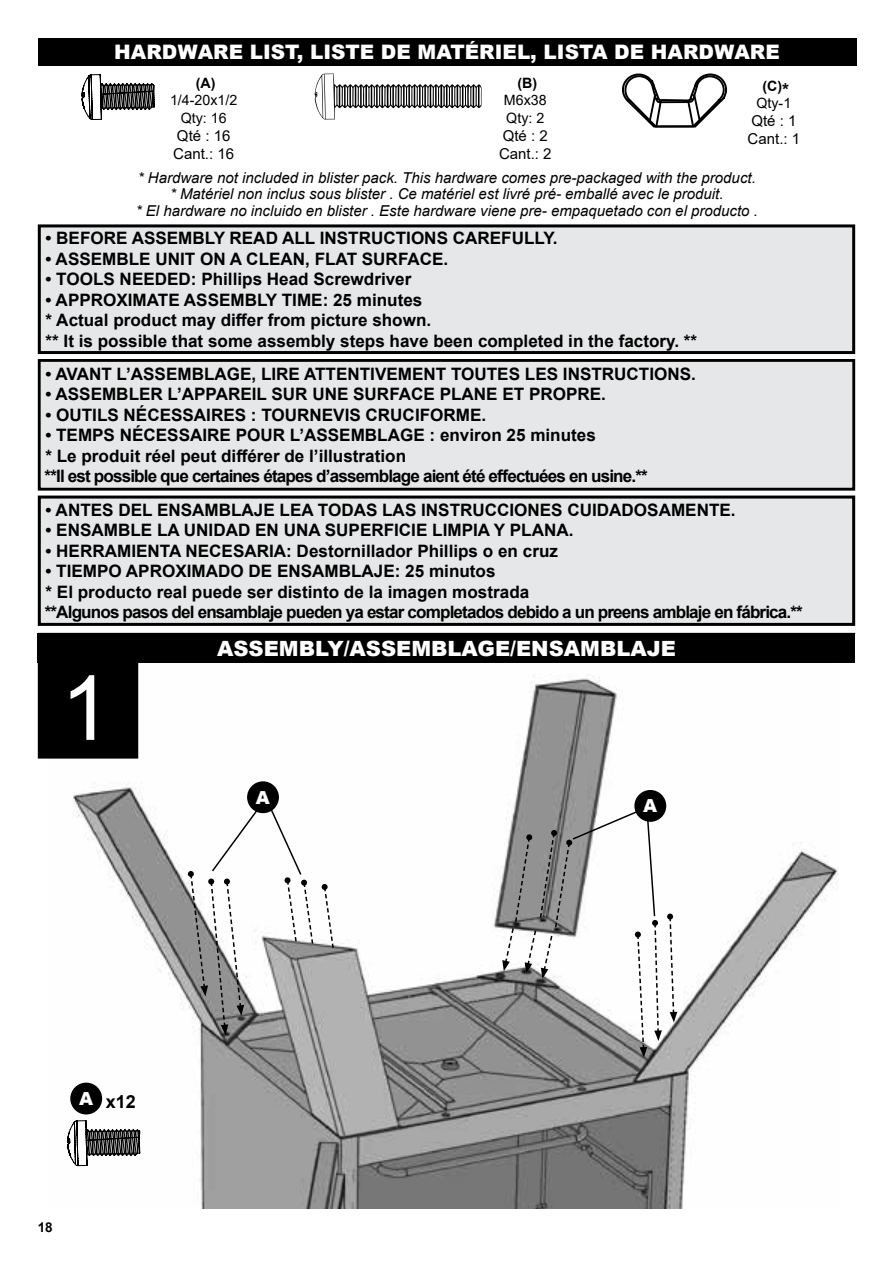
<style>
.page{position:relative;width:893px;height:1263px;background:#fff}
.page>*{position:absolute;margin:0;border:0;box-sizing:border-box;transform-origin:0 0}
.t1{font:90px "Arial";color:#fff}
.t2{font:900 21px "Arial";color:#fff}
.t3{font:900 19.95px "Arial";color:#fff}
.t4{font:900 18px "Arial";color:#fff}
.t5{font:700 18px "Arial";color:#000}
.t6{font:700 17.1px/20.5px "Arial";color:#000}
.t7{font:italic 15px/16.5px "Arial";color:#000;text-align:center}
.t8{font:15px/18px "Arial";color:#000}
.t9{font:14.25px/17.1px "Arial";color:#000;text-align:center}
.t10{font:700 14.25px "Arial";color:#000}
.t11{font:14.1px/17px "Arial";color:#000;text-align:center}
.t12{font:700 13.5px "Arial";color:#000}
.s1{font-weight:700}
.s2{font-weight:700;font-size:18px}
</style>
<div class="page">
<div style="left:39px;top:226px;width:815px;height:127px;background:#e6e7e8"></div>
<div style="left:38px;top:224px;width:817px;height:130px;border:3px solid #000"></div>
<img style="left:70px;top:663px;width:768px;height:546px">
<div style="left:71px;top:1083px;width:30px;height:31px;background:#000;border-radius:50%"></div>
<div style="left:70px;top:1082px;width:32px;height:32px;border:2px solid #000;border-radius:50%"></div>
<div style="left:248px;top:782px;width:30px;height:30px;background:#000;border-radius:50%"></div>
<div style="left:247px;top:781px;width:32px;height:32px;border:2px solid #000;border-radius:50%"></div>
<div style="left:635px;top:791px;width:30px;height:30px;background:#000;border-radius:50%"></div>
<div style="left:634px;top:790px;width:32px;height:32px;border:2px solid #000;border-radius:50%"></div>
<div style="left:38px;top:634px;width:817px;height:29px;background:#000"></div>
<hr style="left:38px;top:633px;width:817px;height:1px;background:#000">
<div style="left:38px;top:38px;width:818px;height:28px;background:#000"></div>
<svg style="left:622px;top:73px;width:106px;height:55px"></svg>
<svg style="left:315px;top:74px;width:167px;height:46px"></svg>
<svg style="left:67px;top:1120px;width:73px;height:46px"></svg>
<svg style="left:81px;top:74px;width:74px;height:46px"></svg>
<div style="left:39px;top:662px;width:98px;height:96px;background:#000"></div>
<div style="left:38px;top:661px;width:100px;height:98px;border:2px solid #000"></div>
<svg style="left:668px;top:915px;width:9px;height:107px"></svg>
<svg style="left:322px;top:884px;width:13px;height:66px"></svg>
<svg style="left:188px;top:806px;width:73px;height:229px"></svg>
<svg style="left:269px;top:806px;width:45px;height:139px"></svg>
<svg style="left:502px;top:807px;width:160px;height:250px"></svg>
<div style="left:39px;top:360px;width:815px;height:129px;background:#e6e7e8"></div>
<div style="left:38px;top:359px;width:817px;height:132px;border:3px solid #000"></div>
<div style="left:39px;top:497px;width:815px;height:127px;background:#e6e7e8"></div>
<div style="left:38px;top:495px;width:817px;height:131px;border:3px solid #000"></div>
<p class="t3" style="left:114px;top:37px;width:667px">HARDWARE LIST, LISTE DE MATÉRIEL, LISTA DE HARDWARE</p>
<p class="t10" style="left:196px;top:73px;width:21px">(A)</p>
<p class="t9" style="left:170px;top:92px;width:69px">1/4-20x1/2<br>Qty: 16</p>
<p class="t8" style="left:173px;top:126px;width:62px">Qté : 16<br>Cant.: 16</p>
<p class="t10" style="left:517px;top:73px;width:21px">(B)</p>
<p class="t9" style="left:504px;top:92px;width:44px;text-align:left">M6x38<br>Qty: 2</p>
<p class="t8" style="left:499px;top:126px;width:54px">Qté : 2<br>Cant.: 2</p>
<p class="t11" style="left:757px;top:78px;width:36px"><span class="s1">(C)</span><span class="s2">*<br></span>Qty-1</p>
<p class="t8" style="left:748px;top:112px;width:54px">Qté : 1<br>Cant.: 1</p>
<p class="t7" style="left:136px;top:170px;width:623px">* Hardware not included in blister pack. This hardware comes pre-packaged with the product. * Matériel non inclus sous blister . Ce matériel est livré pré- emballé avec le produit.<br>* El hardware no incluido en blister . Este hardware viene pre- empaquetado con el producto .</p>
<p class="t6" style="left:46px;top:228px;width:514px">• BEFORE ASSEMBLY READ ALL INSTRUCTIONS CAREFULLY.</p>
<p class="t6" style="left:46px;top:249px;width:404px">• ASSEMBLE UNIT ON A CLEAN, FLAT SURFACE.</p>
<p class="t6" style="left:46px;top:269px;width:367px">• TOOLS NEEDED: Phillips Head Screwdriver</p>
<p class="t6" style="left:46px;top:290px;width:653px">• APPROXIMATE ASSEMBLY TIME: 25 minutes<br>* Actual product may differ from picture shown.<br>** It is possible that some assembly steps have been completed in the factory. **</p>
<p class="t6" style="left:45px;top:364px;width:652px">• AVANT L’ASSEMBLAGE, LIRE ATTENTIVEMENT TOUTES LES INSTRUCTIONS.</p>
<p class="t6" style="left:45px;top:384px;width:562px">• ASSEMBLER L’APPAREIL SUR UNE SURFACE PLANE ET PROPRE.</p>
<p class="t6" style="left:45px;top:405px;width:442px">• OUTILS NÉCESSAIRES : TOURNEVIS CRUCIFORME.</p>
<p class="t6" style="left:45px;top:425px;width:605px">• TEMPS NÉCESSAIRE POUR L’ASSEMBLAGE : environ 25 minutes<br>* Le produit réel peut différer de l’illustration<br>**Il est possible que certaines étapes d’assemblage aient été effectuées en usine.**</p>
<p class="t6" style="left:46px;top:499px;width:692px">• ANTES DEL ENSAMBLAJE LEA TODAS LAS INSTRUCCIONES CUIDADOSAMENTE.</p>
<p class="t6" style="left:46px;top:520px;width:529px">• ENSAMBLE LA UNIDAD EN UNA SUPERFICIE LIMPIA Y PLANA.</p>
<p class="t6" style="left:46px;top:541px;width:514px">• HERRAMIENTA NECESARIA: Destornillador Phillips o en cruz</p>
<p class="t6" style="left:45px;top:561px;width:760px">• TIEMPO APROXIMADO DE ENSAMBLAJE: 25 minutos<br>* El producto real puede ser distinto de la imagen mostrada<br>**Algunos pasos del ensamblaje pueden ya estar completados debido a un preens amblaje en fábrica.**</p>
<h1 class="t1" style="left:61px;top:646px;width:52px">1</h1>
<p class="t2" style="left:217px;top:633px;width:460px">ASSEMBLY/ASSEMBLAGE/ENSAMBLAJE</p>
<p class="t4" style="left:256px;top:784px;width:16px">A</p>
<p class="t4" style="left:643px;top:793px;width:16px">A</p>
<p class="t4" style="left:79px;top:1085px;width:16px">A</p>
<p class="t5" style="left:106px;top:1089px;width:32px">x12</p>
<p class="t12" style="left:38px;top:1218px;width:17px">18</p>
</div>
